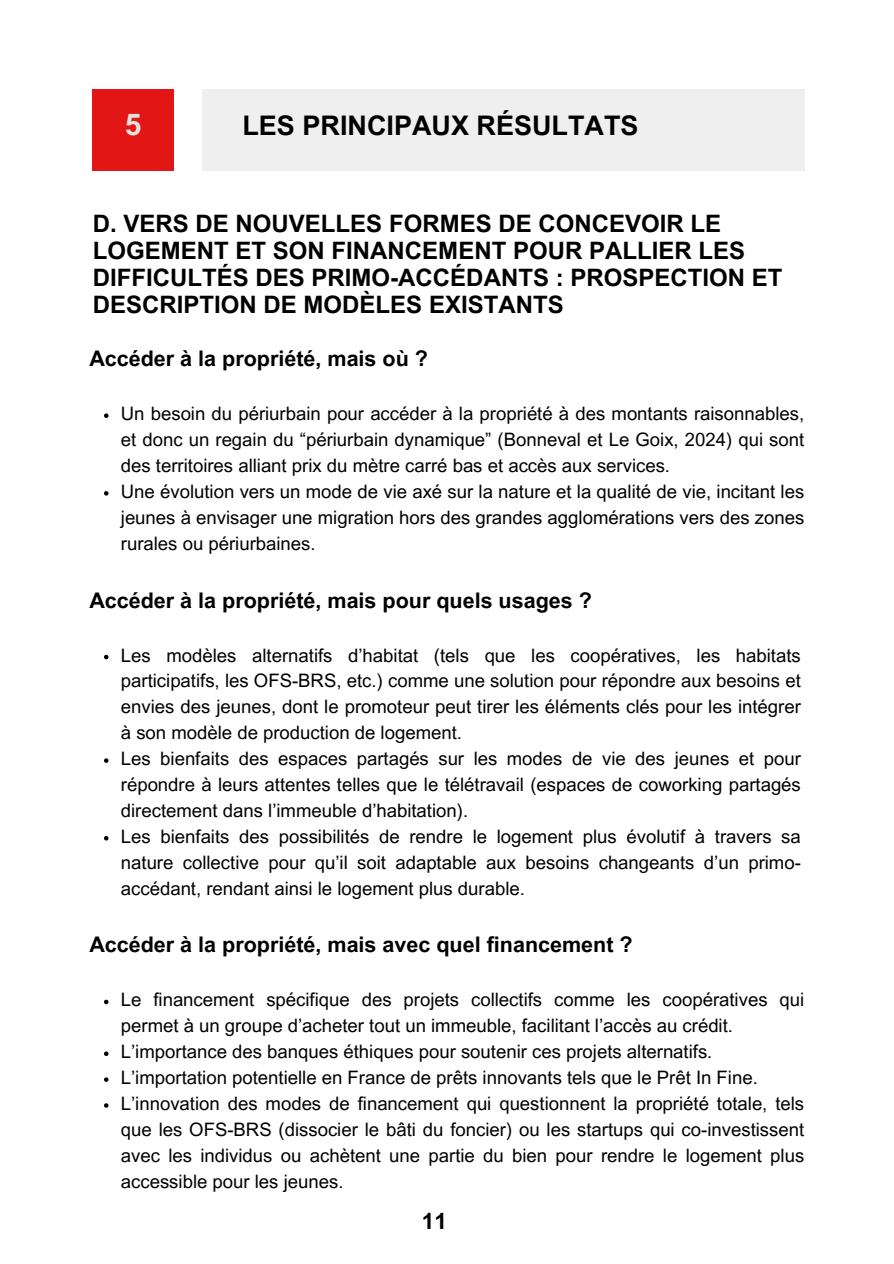
<style>
.page{position:relative;width:894px;height:1264px;background:#fff}
.page>*{position:absolute;margin:0;border:0;box-sizing:border-box;transform-origin:0 0}
.t1{font:700 30px "Arial MT Pro";color:#e4e2de}
.t2{font:700 27px "Arial MT Pro";color:#000}
.t3{font:700 24px/27px "Arial MT Pro";color:#000}
.t4{font:700 22.5px "Arial MT Pro";color:#000}
.t5{font:700 21.6px "Arial MT Pro";color:#000}
.t6{font:18.6px/26px "Arial MT Pro";color:#000}
</style>
<div class="page">
<div style="left:93px;top:89px;width:81px;height:81px;background:#e31616"></div>
<div style="left:202px;top:89px;width:602px;height:81px;background:#efefef"></div>
<svg style="left:104px;top:413px;width:4px;height:5px"></svg>
<svg style="left:104px;top:491px;width:4px;height:4px"></svg>
<svg style="left:104px;top:654px;width:4px;height:5px"></svg>
<svg style="left:104px;top:758px;width:4px;height:4px"></svg>
<svg style="left:104px;top:836px;width:4px;height:4px"></svg>
<svg style="left:104px;top:999px;width:4px;height:5px"></svg>
<svg style="left:104px;top:1051px;width:4px;height:4px"></svg>
<svg style="left:104px;top:1077px;width:4px;height:4px"></svg>
<svg style="left:104px;top:1103px;width:4px;height:4px"></svg>
<h1 class="t1" style="left:125px;top:114px;width:18px">5</h1>
<h2 class="t2" style="left:242px;top:116px;width:397px">LES PRINCIPAUX RÉSULTATS</h2>
<p class="t3" style="left:93px;top:213px;width:691px">D. VERS DE NOUVELLES FORMES DE CONCEVOIR LE LOGEMENT ET SON FINANCEMENT POUR PALLIER LES DIFFICULTÉS DES PRIMO-ACCÉDANTS : PROSPECTION ET DESCRIPTION DE MODÈLES EXISTANTS</p>
<p class="t5" style="left:89px;top:350px;width:340px">Accéder à la propriété, mais où ?</p>
<p class="t6" style="left:121px;top:403px;width:684px">Un besoin du périurbain pour accéder à la propriété à des montants raisonnables, et donc un regain du “périurbain dynamique” (Bonneval et Le Goix, 2024) qui sont des territoires alliant prix du mètre carré bas et accès aux services.<br>Une évolution vers un mode de vie axé sur la nature et la qualité de vie, incitant les jeunes à envisager une migration hors des grandes agglomérations vers des zones rurales ou périurbaines.</p>
<p class="t5" style="left:89px;top:592px;width:504px">Accéder à la propriété, mais pour quels usages ?</p>
<p class="t6" style="left:121px;top:644px;width:681px">Les modèles alternatifs d’habitat (tels que les coopératives, les habitats participatifs, les OFS-BRS, etc.) comme une solution pour répondre aux besoins et envies des jeunes, dont le promoteur peut tirer les éléments clés pour les intégrer à son modèle de production de logement.<br>Les bienfaits des espaces partagés sur les modes de vie des jeunes et pour répondre à leurs attentes telles que le télétravail (espaces de coworking partagés directement dans l’immeuble d’habitation).<br>Les bienfaits des possibilités de rendre le logement plus évolutif à travers sa nature collective pour qu’il soit adaptable aux besoins changeants d’un primo&shy;accédant, rendant ainsi le logement plus durable.</p>
<p class="t5" style="left:89px;top:936px;width:544px">Accéder à la propriété, mais avec quel financement ?</p>
<p class="t6" style="left:121px;top:989px;width:684px">Le financement spécifique des projets collectifs comme les coopératives qui permet à un groupe d’acheter tout un immeuble, facilitant l’accès au crédit.<br>L’importance des banques éthiques pour soutenir ces projets alternatifs.<br>L’importation potentielle en France de prêts innovants tels que le Prêt In Fine.<br>L’innovation des modes de financement qui questionnent la propriété totale, tels que les OFS-BRS (dissocier le bâti du foncier) ou les startups qui co-investissent avec les individus ou achètent une partie du bien pour rendre le logement plus accessible pour les jeunes.</p>
<p class="t4" style="left:422px;top:1212px;width:27px">11</p>
</div>
